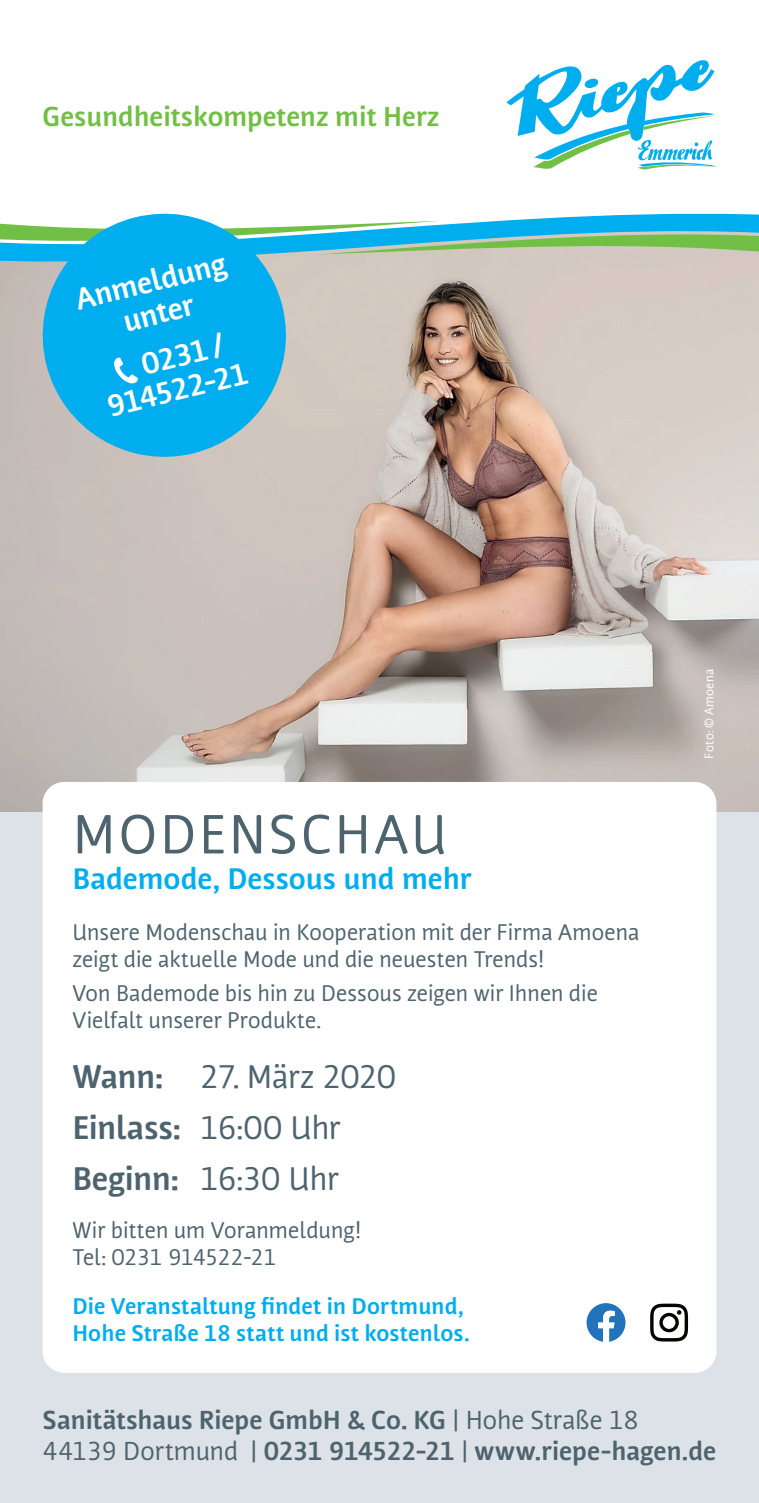
<style>
.page{position:relative;width:759px;height:1503px;background:#fff}
.page>*{position:absolute;margin:0;border:0;box-sizing:border-box;transform-origin:0 0}
.t1{font:54.75px "Nuvo Pro";letter-spacing:.05em;color:#4d636e}
.t2{font:32.5px/51px "Nuvo Pro";letter-spacing:-.025em;color:#4d636e}
.t3{font:700 30px/32.5px "Nuvo Pro";color:#fff;text-align:center}
.t4{font:700 29.5px "Nuvo Pro";color:#00aeef}
.t5{font:700 27.25px "Nuvo Pro";color:#71bf44}
.t6{font:700 25.75px/31px "Nuvo Pro";letter-spacing:-.005em;color:#4d636e}
.t7{font:22.5px/27px "Nuvo Pro";letter-spacing:.005em;color:#4d636e}
.t8{font:700 22.5px/27px "Nuvo Pro";letter-spacing:.005em;color:#00aeef}
.t9{font:12.5px "Nuvo Pro";letter-spacing:.02em;color:#fff}
.s1{font-weight:700}
.s2{font-weight:400}
</style>
<div class="page">
<img style="left:0;top:261px;width:758px;height:551px">
<div style="left:0;top:812px;width:758px;height:690px;background:#dce2e7"></div>
<svg style="left:0;top:213px;width:758px;height:48px;background:#7cc6c4"></svg>
<svg style="left:506px;top:60px;width:210px;height:110px"></svg>
<div style="left:43px;top:782px;width:673px;height:590px;background:#fff;border-radius:22px"></div>
<svg style="left:30px;top:213px;width:268px;height:256px;background:#3eb6e0"></svg>
<svg style="left:114px;top:357px;width:24px;height:26px"></svg>
<svg style="left:586px;top:1303px;width:39px;height:38px"></svg>
<svg style="left:650px;top:1303px;width:37px;height:38px"></svg>
<p class="t5" style="left:43px;top:99px;width:398px">Gesundheitskompetenz mit Herz</p>
<h3 class="t3" style="left:72px;top:283px;width:156px;rotate:-14deg">Anmeldung unter</h3>
<h3 class="t3" style="left:96px;top:359px;width:146px;text-align:left;text-indent:43px;rotate:-14deg">0231 /<br>914522-21</h3>
<h1 class="t1" style="left:73px;top:800px;width:375px">MODENSCHAU</h1>
<h3 class="t4" style="left:72px;top:859px;width:401px">Bademode, Dessous und mehr</h3>
<p class="t7" style="left:72px;top:918px;width:568px">Unsere Modenschau in Kooperation mit der Firma Amoena zeigt die aktuelle Mode und die neuesten Trends!</p>
<p class="t7" style="left:72px;top:979px;width:527px">Von Bademode bis hin zu Dessous zeigen wir Ihnen die<br>Vielfalt unserer Produkte.</p>
<h2 class="t2" style="left:72px;top:1050px;width:325px"><span class="s1">Wann:</span> 27. März 2020<br><span class="s1">Einlass:</span> 16:00 Uhr<br><span class="s1">Beginn:</span> 16:30 Uhr</h2>
<p class="t7" style="left:72px;top:1216px;width:291px">Wir bitten um Voranmeldung!<br>Tel: 0231 914522-21</p>
<p class="t8" style="left:72px;top:1291px;width:398px">Die Veranstaltung findet in Dortmund,<br>Hohe Straße 18 statt und ist kostenlos.</p>
<p class="t9" style="left:701px;top:758px;width:91px;rotate:-90deg">Foto: © Amoena</p>
<p class="t6" style="left:43px;top:1404px;width:674px">Sanitätshaus Riepe GmbH &amp; Co. KG <span class="s2">| Hohe Straße 18<br>44139 Dortmund |</span> 0231 914522-21 <span class="s2">|</span> www.riepe-hagen.de</p>
</div>
